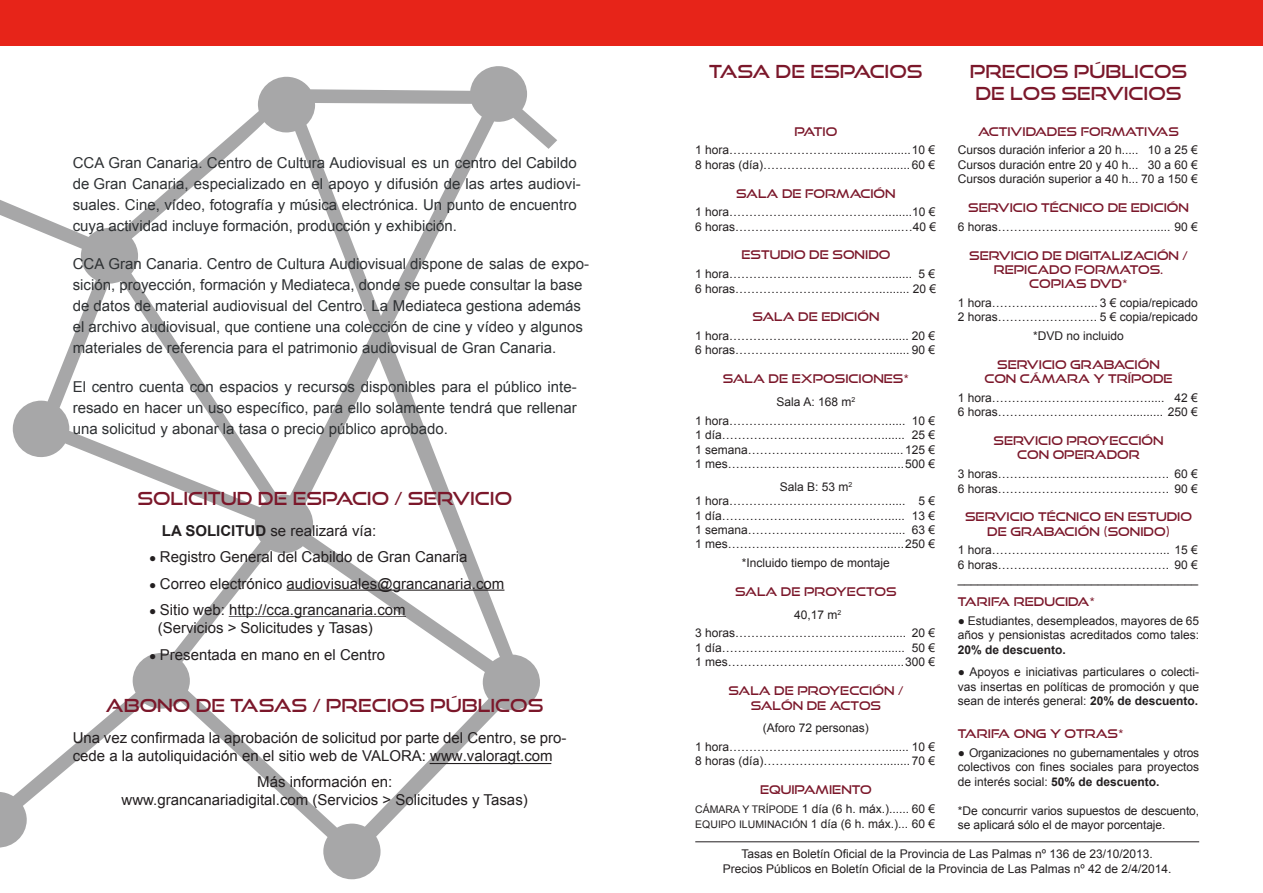
<style>
.page{position:relative;width:1263px;height:893px;background:#fff}
.page>*{position:absolute;margin:0;border:0;box-sizing:border-box;transform-origin:0 0}
.t1{font:18px/21.6px "Good Times Rg";color:#7b172a;text-align:center}
.t2{font:15px/21px "Arial";color:#2e3133}
.t3{font:15px/18px "Arial";color:#231f20;text-align:center}
.t4{font:12px/14.4px "Arial";color:#231f20}
.t5{font:12px/14.4px "Good Times Rg";color:#7b172a;text-align:center}
.t6{font:700 12px "Arial";color:#231f20}
.s1{font-weight:700}
.s2{font-size:12px}
.s3{font-size:10.5px}
</style>
<div class="page">
<svg style="left:0;top:66px;width:557px;height:814px"></svg>
<hr style="left:695px;top:841px;width:504px;height:1px;background:#231f20">
<div style="left:0;top:0;width:1263px;height:46px;background:#e72419"></div>
<hr style="left:287px;top:590px;width:217px;height:1px;background:#231f20">
<hr style="left:229px;top:616px;width:177px;height:1px;background:#231f20">
<hr style="left:430px;top:763px;width:121px;height:1px;background:#231f20">
<p class="t2" style="left:73px;top:153px;width:506px">CCA Gran Canaria. Centro de Cultura Audiovisual es un centro del Cabildo</p>
<p class="t2" style="left:73px;top:174px;width:509px">de Gran Canaria, especializado en el apoyo y difusión de las artes audiovi-</p>
<p class="t2" style="left:73px;top:195px;width:505px">suales. Cine, vídeo, fotografía y música electrónica. un punto de encuentro cuya actividad incluye formación, producción y exhibición.</p>
<p class="t2" style="left:73px;top:254px;width:518px">CCA Gran Canaria. Centro de Cultura Audiovisual dispone de salas de expo&shy;sición, proyección, formación y Mediateca, donde se puede consultar la base de datos de material audiovisual del Centro. La Mediateca gestiona además el archivo audiovisual, que contiene una colección de cine y vídeo y algunos</p>
<p class="t2" style="left:73px;top:338px;width:485px">materiales de referencia para el patrimonio audiovisual de Gran Canaria.</p>
<p class="t2" style="left:73px;top:377px;width:506px;text-align:justify">El centro cuenta con espacios y recursos disponibles para el público inte&shy;resado en hacer un uso específico, para ello solamente tendrá que rellenar una solicitud y abonar la tasa o precio público aprobado.</p>
<h1 class="t1" style="left:137px;top:487px;width:376px">SOLICITUD DE ESPACIO / SERVICIO</h1>
<p class="t3" style="left:162px;top:521px;width:216px"><span class="s1">LA SOLICITUD</span> se realizará vía:</p>
<p class="t3" style="left:149px;top:548px;width:320px"><span class="s2">●</span> registro General del Cabildo de Gran Canaria</p>
<p class="t3" style="left:149px;top:574px;width:357px"><span class="s2">●</span> Correo electrónico audiovisuales@grancanaria.com</p>
<p class="t3" style="left:158px;top:619px;width:217px">(Servicios &gt; Solicitudes y Tasas)</p>
<p class="t3" style="left:149px;top:601px;width:258px"><span class="s2">●</span> Sitio web: http://cca.grancanaria.com</p>
<p class="t3" style="left:149px;top:646px;width:237px"><span class="s2">●</span> Presentada en mano en el Centro</p>
<h1 class="t1" style="left:106px;top:694px;width:439px">ABONO DE TASAS / PRECIOS PÚBLICOS</h1>
<p class="t3" style="left:73px;top:729px;width:495px">una vez confirmada la aprobación de solicitud por parte del Centro, se pro-</p>
<p class="t3" style="left:73px;top:746px;width:481px">cede a la autoliquidación en el sitio web de VALorA: www.valoragt.com</p>
<p class="t3" style="left:122px;top:773px;width:408px">Más información en:<br>www.grancanariadigital.com (Servicios &gt; Solicitudes y Tasas)</p>
<h1 class="t1" style="left:970px;top:60px;width:219px">PRECIOS PÚBLICOS<br>DE LOS SERVICIOS</h1>
<p class="t5" style="left:978px;top:124px;width:202px">ACTIVIDADES FORMATIVAS</p>
<p class="t4" style="left:958px;top:143px;width:242px;text-align:justify">Cursos duración inferior a 20 h..... 10 a 25 € Cursos duración entre 20 y 40 h... 30 a 60 € Cursos duración superior a 40 h... 70 a 150 €</p>
<p class="t5" style="left:968px;top:200px;width:222px">SERVICIO TÉCNICO DE EDICIÓN</p>
<p class="t4" style="left:958px;top:219px;width:242px">6 horas…………………………………..... 90 €</p>
<p class="t5" style="left:969px;top:248px;width:220px">SERVICIO DE DIGITALIZACIÓN /<br>REPICADO FORMATOS.<br>COPIAS DVD*</p>
<p class="t4" style="left:958px;top:296px;width:241px">1 hora……………………... 3 € copia/repicado<br>2 horas……………………. 5 € copia/repicado</p>
<p class="t4" style="left:1033px;top:329px;width:92px">*DVD no incluido</p>
<p class="t5" style="left:984px;top:357px;width:190px">SERVICIO GRABACIÓN<br>CON CÁMARA Y TRÍPODE</p>
<p class="t4" style="left:958px;top:391px;width:242px">1 hora…………………………………..... 42 €<br>6 horas…………………………….......... 250 €</p>
<p class="t5" style="left:993px;top:433px;width:172px">SERVICIO PROYECCIÓN<br>CON OPERADOR</p>
<p class="t4" style="left:958px;top:467px;width:242px">3 horas……………………………………. 60 €<br>6 horas……………………………………. 90 €</p>
<p class="t5" style="left:965px;top:509px;width:228px">SERVICIO TÉCNICO EN ESTUDIO<br>DE GRABACIÓN (SONIDO)</p>
<p class="t4" style="left:958px;top:543px;width:242px;text-align:justify">1 hora……………………………………... 15 € 6 horas……………………………………. 90 € ____________________________________</p>
<p class="t5" style="left:958px;top:594px;width:139px">TARIFA REDUCIDA*</p>
<p class="t4" style="left:958px;top:613px;width:243px">● Estudiantes, desempleados, mayores de 65 años y pensionistas acreditados como tales:</p>
<p class="t6" style="left:958px;top:641px;width:110px">20% de descuento.</p>
<p class="t4" style="left:958px;top:665px;width:243px;text-align:justify">● Apoyos e iniciativas particulares o colecti&shy;vas insertas en políticas de promoción y que sean de interés general: <span class="s1">20% de descuento.</span></p>
<p class="t5" style="left:958px;top:726px;width:167px">TARIFA ONG Y OTRAS*</p>
<p class="t4" style="left:958px;top:746px;width:243px;text-align:justify">● Organizaciones no gubernamentales y otros colectivos con fines sociales para proyectos de interés social: <span class="s1">50% de descuento.</span></p>
<p class="t4" style="left:958px;top:803px;width:243px">*De concurrir varios supuestos de descuento, se aplicará sólo el de mayor porcentaje.</p>
<p class="t4" style="left:723px;top:847px;width:450px;text-align:center">Tasas en Boletín Oficial de la Provincia de Las Palmas nº 136 de 23/10/2013.<br>Precios Públicos en Boletín Oficial de la Provincia de Las Palmas nº 42 de 2/4/2014.</p>
<h1 class="t1" style="left:709px;top:60px;width:215px">TASA DE ESPACIOS</h1>
<p class="t5" style="left:794px;top:124px;width:44px">PATIO</p>
<p class="t4" style="left:695px;top:143px;width:242px">1 hora………………………......................10 €<br>8 horas (día)…………………………........ 60 €</p>
<p class="t5" style="left:736px;top:186px;width:161px">SALA DE FORMACIÓN</p>
<p class="t4" style="left:695px;top:205px;width:242px">1 hora…………………………………........10 €<br>6 horas……………………………..........…40 €</p>
<p class="t5" style="left:741px;top:248px;width:151px">ESTUDIO DE SONIDO</p>
<p class="t4" style="left:695px;top:267px;width:242px">1 hora…………………………………........ 5 €<br>6 horas………………………………......... 20 €</p>
<p class="t5" style="left:752px;top:309px;width:129px">SALA DE EDICIÓN</p>
<p class="t4" style="left:695px;top:329px;width:242px">1 hora…………………………………....... 20 €<br>6 horas……………………………...…...... 90 €</p>
<p class="t5" style="left:723px;top:371px;width:188px">SALA DE EXPOSICIONES*</p>
<p class="t4" style="left:695px;top:393px;width:242px;line-height:18.6px;text-align:center">Sala A: 168 m<sup>2<br></sup>1 hora…………………………………...... 10 €</p>
<p class="t4" style="left:695px;top:428px;width:242px;text-align:justify">1 día…………………………………........ 25 € 1 semana……………………………....... 125 € 1 mes…………………………………......500 €</p>
<p class="t4" style="left:695px;top:480px;width:242px;text-align:center">Sala B: 53 m<sup>2<br></sup>1 hora…………………………………...... 5 €<br>1 día………………………………...…..... 13 €<br>1 semana……………………………….... 63 €<br>1 mes…………………………………......250 €</p>
<p class="t4" style="left:742px;top:556px;width:150px">*Incluido tiempo de montaje</p>
<p class="t5" style="left:735px;top:584px;width:163px">SALA DE PROYECTOS</p>
<p class="t4" style="left:695px;top:605px;width:242px;line-height:18.6px;text-align:center">40,17 m<sup>2<br></sup>3 horas……………………………...…..... 20 €</p>
<p class="t4" style="left:695px;top:641px;width:242px">1 día…………………………………........ 50 €<br>1 mes…………………………………......300 €</p>
<p class="t5" style="left:728px;top:683px;width:176px">SALA DE PROYECCIÓN /<br>SALÓN DE ACTOS</p>
<p class="t4" style="left:695px;top:719px;width:242px;line-height:18.6px;text-align:center">(Aforo 72 personas)<br>1 hora…………………………………....... 10 €</p>
<p class="t4" style="left:695px;top:754px;width:242px">8 horas (día)…………………………........ 70 €</p>
<p class="t5" style="left:760px;top:782px;width:113px">EQUIPAMIENTO</p>
<p class="t4" style="left:695px;top:801px;width:241px;line-height:15px"><span class="s3">Cámara y trípode</span> 1 día (6 h. máx.)...... 60 €<br><span class="s3">Equipo ilumi nación</span> 1 día (6 h. máx.)... 60 €</p>
</div>
